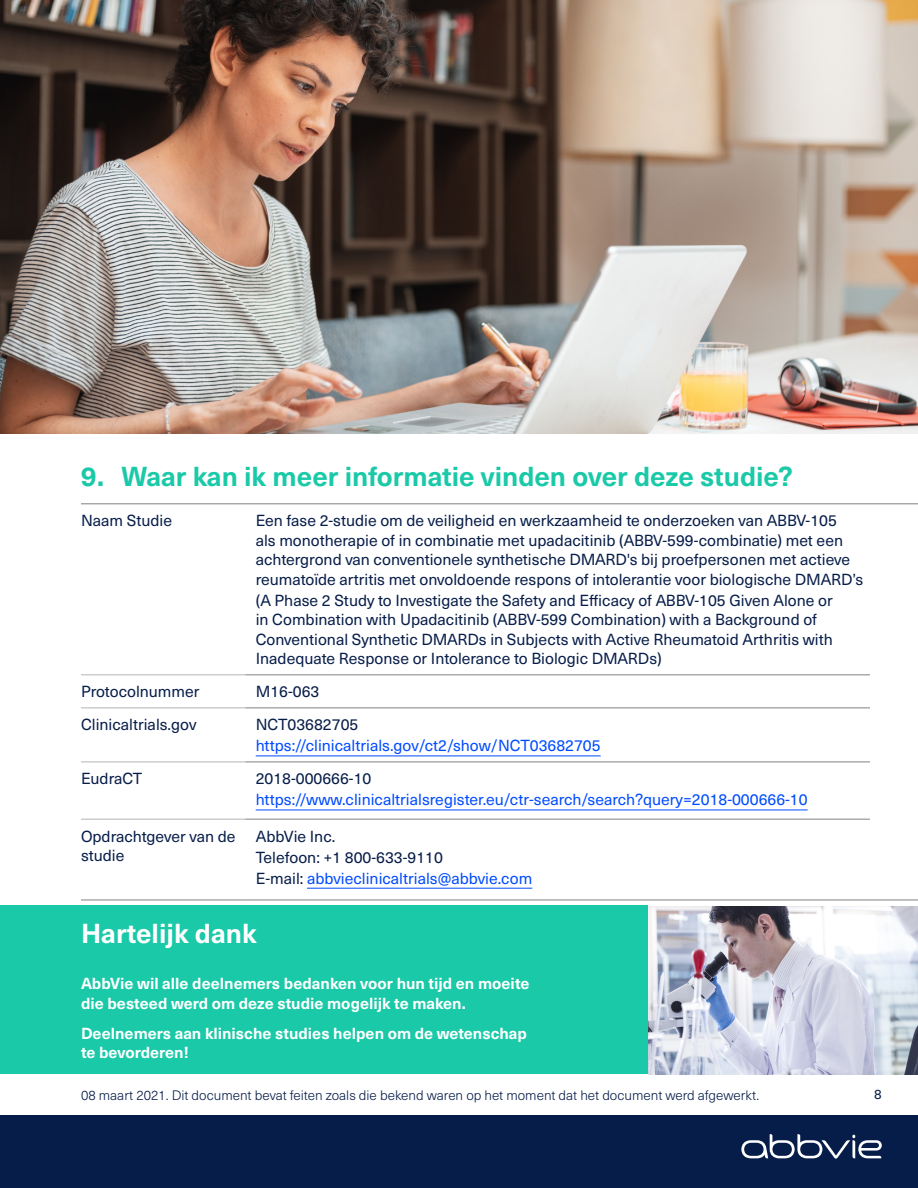
<style>
.page{position:relative;width:918px;height:1188px;background:#fff}
.page>*{position:absolute;margin:0;border:0;box-sizing:border-box;transform-origin:0 0}
.t1{font:700 27px "Neue Haas Unica Pro";color:#1ac9a8}
.t2{font:700 27px "Neue Haas Unica Pro";color:#fff}
.t3{font:15.75px/19.5px "Neue Haas Unica Pro";color:#071d49}
.t4{font:700 15.75px/19.5px "Neue Haas Unica Pro";color:#fff}
.t5{font:15.75px "Neue Haas Unica Pro";color:#004bff}
.t6{font:300 13.5px "Neue Haas Unica Pro";color:#071d49}
.t7{font:13.5px "Neue Haas Unica Pro";color:#071d49}
.s1{color:#004bff}
</style>
<div class="page">
<img style="left:648px;top:906px;width:270px;height:168px">
<img style="left:0;top:0;width:918px;height:433px">
<div style="left:0;top:1115px;width:918px;height:73px;background:#071d49"></div>
<div style="left:0;top:906px;width:648px;height:168px;background:#1ac9a8"></div>
<hr style="left:81px;top:504px;width:164px;height:1px;background:#808285">
<hr style="left:245px;top:504px;width:673px;height:1px;background:#808285">
<hr style="left:245px;top:675px;width:673px;height:1px;background:#808285">
<hr style="left:245px;top:708px;width:673px;height:1px;background:#808285">
<hr style="left:245px;top:762px;width:673px;height:1px;background:#808285">
<hr style="left:245px;top:819px;width:673px;height:1px;background:#808285">
<hr style="left:81px;top:900px;width:164px;height:1px;background:#808285">
<hr style="left:245px;top:900px;width:673px;height:1px;background:#808285">
<hr style="left:81px;top:675px;width:164px;height:1px;background:#b3b4b6">
<hr style="left:81px;top:708px;width:164px;height:1px;background:#b3b4b6">
<hr style="left:81px;top:762px;width:164px;height:1px;background:#b3b4b6">
<hr style="left:81px;top:819px;width:164px;height:1px;background:#b3b4b6">
<hr style="left:256px;top:756px;width:345px;height:1px;background:#004bff">
<hr style="left:256px;top:810px;width:552px;height:1px;background:#004bff">
<hr style="left:307px;top:888px;width:225px;height:1px;background:#004bff">
<div style="left:870px;top:506px;width:48px;height:368px;background:#fff"></div>
<svg style="left:741px;top:1134px;width:141px;height:25px"></svg>
<h1 class="t1" style="left:81px;top:460px;width:714px">9. Waar kan ik meer informatie vinden over deze studie?</h1>
<p class="t3" style="left:81px;top:511px;width:93px">Naam Studie</p>
<p class="t3" style="left:256px;top:511px;width:609px">Een fase 2-studie om de veiligheid en werkzaamheid te onderzoeken van ABBV-105<br>als monotherapie of in combinatie met upadacitinib (ABBV-599-combinatie) met een achtergrond van conventionele synthetische DMARD's bij proefpersonen met actieve reumatoïde artritis met onvoldoende respons of intolerantie voor biologische DMARD’s</p>
<p class="t3" style="left:256px;top:591px;width:579px">(A Phase 2 Study to Investigate the Safety and Efficacy of ABBV-105 Given Alone or in Combination with Upadacitinib (ABBV-599 Combination) with a Background of Conventional Synthetic DMARDs in Subjects with Active Rheumatoid Arthritis with Inadequate Response or Intolerance to Biologic DMARDs)</p>
<p class="t3" style="left:81px;top:682px;width:120px">Protocolnummer</p>
<p class="t3" style="left:256px;top:682px;width:65px">M16-063</p>
<p class="t3" style="left:81px;top:715px;width:117px">Clinicaltrials.gov</p>
<p class="t3" style="left:256px;top:715px;width:104px">NCT03682705</p>
<p class="t5" style="left:256px;top:736px;width:346px">https://clinicaltrials.gov/ct2/show/NCT03682705</p>
<p class="t3" style="left:81px;top:769px;width:63px">EudraCT</p>
<p class="t3" style="left:256px;top:769px;width:117px">2018-000666-10</p>
<p class="t5" style="left:256px;top:790px;width:553px">https://www.clinicaltrialsregister.eu/ctr-search/search?query=2018-000666-10</p>
<p class="t3" style="left:81px;top:827px;width:156px">Opdrachtgever van de studie</p>
<p class="t3" style="left:256px;top:826px;width:278px;line-height:21px">AbbVie Inc.<br>Telefoon: +1 800-633-9110<br>E-mail: <span class="s1">abbvieclinicaltrials@abbvie.com</span></p>
<h1 class="t2" style="left:81px;top:917px;width:177px">Hartelijk dank</h1>
<p class="t4" style="left:81px;top:974px;width:450px">AbbVie wil alle deelnemers bedanken voor hun tijd en moeite die besteed werd om deze studie mogelijk te maken.</p>
<p class="t4" style="left:81px;top:1024px;width:448px">Deelnemers aan klinische studies helpen om de wetenschap te bevorderen!</p>
<p class="t6" style="left:81px;top:1087px;width:680px">08 maart 2021. Dit document bevat feiten zoals die bekend waren op het moment dat het document werd afgewerkt.</p>
<p class="t7" style="left:874px;top:1086px;width:9px">8</p>
</div>
